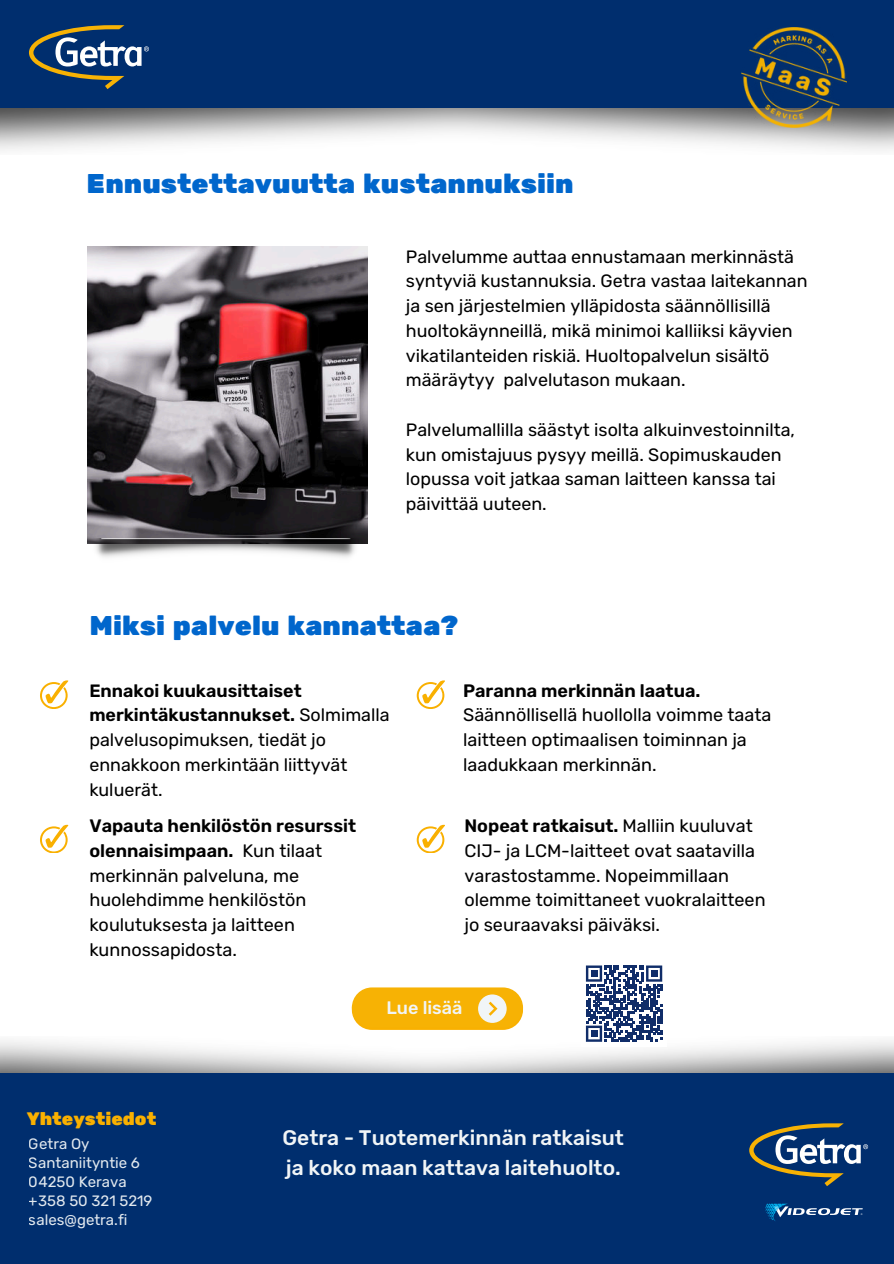
<style>
.page{position:relative;width:894px;height:1264px;background:#fff}
.page>*{position:absolute;margin:0;border:0;box-sizing:border-box;transform-origin:0 0}
.t1{font:27px "Rubik One";color:#06c}
.t2{font:500 21px/29.2px "Rubik";color:#f1f5f7}
.t3{font:18px/24.8px "Rubik";color:#000}
.t4{font:600 18px "Rubik";color:#000}
.t5{font:18px "Rubik One";color:#f9b000}
.t6{font:500 18px "Rubik";color:#f1f5f7}
.t7{font:17.85px/24.8px "Rubik";color:#000}
.t8{font:15px/19.2px "Rubik";color:#f1f5f7}
.s1{font-weight:600}
</style>
<div class="page">
<img style="left:0;top:108px;width:893px;height:43px">
<div style="left:0;top:0;width:893px;height:108px;background:#002e6e"></div>
<svg style="left:29px;top:25px;width:120px;height:64px"></svg>
<img style="left:87px;top:246px;width:280px;height:297px">
<svg style="left:40px;top:680px;width:28px;height:28px"></svg>
<svg style="left:40px;top:824px;width:28px;height:29px"></svg>
<svg style="left:416px;top:680px;width:29px;height:28px"></svg>
<svg style="left:416px;top:824px;width:29px;height:29px"></svg>
<div style="left:0;top:1072px;width:893px;height:191px;background:#002e6e"></div>
<img style="left:92px;top:539px;width:267px;height:19px">
<svg style="left:585px;top:965px;width:77px;height:76px"></svg>
<div style="left:590px;top:970px;width:7px;height:7px;background:#102d69"></div>
<div style="left:650px;top:970px;width:7px;height:7px;background:#102d69"></div>
<div style="left:590px;top:1030px;width:7px;height:7px;background:#102d69"></div>
<div style="left:352px;top:987px;width:171px;height:40px;background:#f7b204;border-radius:20px"></div>
<div style="left:478px;top:994px;width:28px;height:28px;background:#f1f5f7;border-radius:50%"></div>
<svg style="left:352px;top:1001px;width:171px;height:28px"></svg>
<img style="left:741px;top:28px;width:105px;height:100px">
<svg style="left:765px;top:1203px;width:97px;height:18px"></svg>
<svg style="left:749px;top:1123px;width:118px;height:63px"></svg>
<h1 class="t1" style="left:87px;top:168px;width:488px">Ennustettavuutta kustannuksiin</h1>
<p class="t7" style="left:406px;top:244px;width:403px">Palvelumme auttaa ennustamaan merkinnästä syntyviä kustannuksia. Getra vastaa laitekannan ja sen järjestelmien ylläpidosta säännöllisillä huoltokäynneillä, mikä minimoi kalliiksi käyvien vikatilanteiden riskiä. Huoltopalvelun sisältö määräytyy palvelutason mukaan.</p>
<p class="t7" style="left:406px;top:418px;width:390px">Palvelumallilla säästyt isolta alkuinvestoinnilta, kun omistajuus pysyy meillä. Sopimuskauden lopussa voit jatkaa saman laitteen kanssa tai päivittää uuteen.</p>
<h1 class="t1" style="left:89px;top:610px;width:370px">Miksi palvelu kannattaa?</h1>
<p class="t7" style="left:89px;top:678px;width:302px"><span class="s1">Ennakoi kuukausittaiset merkintäkustannukset.</span> Solmimalla palvelusopimuksen, tiedät jo ennakkoon merkintään liittyvät kuluerät.</p>
<p class="t3" style="left:89px;top:814px;width:268px"><span class="s1">Vapauta henkilöstön resurssit olennaisimpaan.</span> Kun tilaat merkinnän palveluna, me huolehdimme henkilöstön koulutuksesta ja laitteen kunnossapidosta.</p>
<p class="t4" style="left:463px;top:680px;width:239px">Paranna merkinnän laatua.</p>
<p class="t3" style="left:463px;top:703px;width:310px">Säännöllisellä huollolla voimme taata laitteen optimaalisen toiminnan ja laadukkaan merkinnän.</p>
<p class="t3" style="left:464px;top:814px;width:302px"><span class="s1">Nopeat ratkaisut.</span> Malliin kuuluvat CIJ- ja LCM-laitteet ovat saatavilla varastostamme. Nopeimmillaan olemme toimittaneet vuokralaitteen jo seuraavaksi päiväksi.</p>
<p class="t6" style="left:386px;top:997px;width:77px">Lue lisää</p>
<p class="t5" style="left:27px;top:1108px;width:131px">Yhteystiedot</p>
<p class="t8" style="left:29px;top:1134px;width:125px">Getra Oy<br>Santaniityntie 6<br>04250 Kerava +358 50 321 5219 sales@getra.fi</p>
<p class="t2" style="left:282px;top:1123px;width:343px">Getra - Tuotemerkinnän ratkaisut ja koko maan kattava laitehuolto.</p>
</div>
